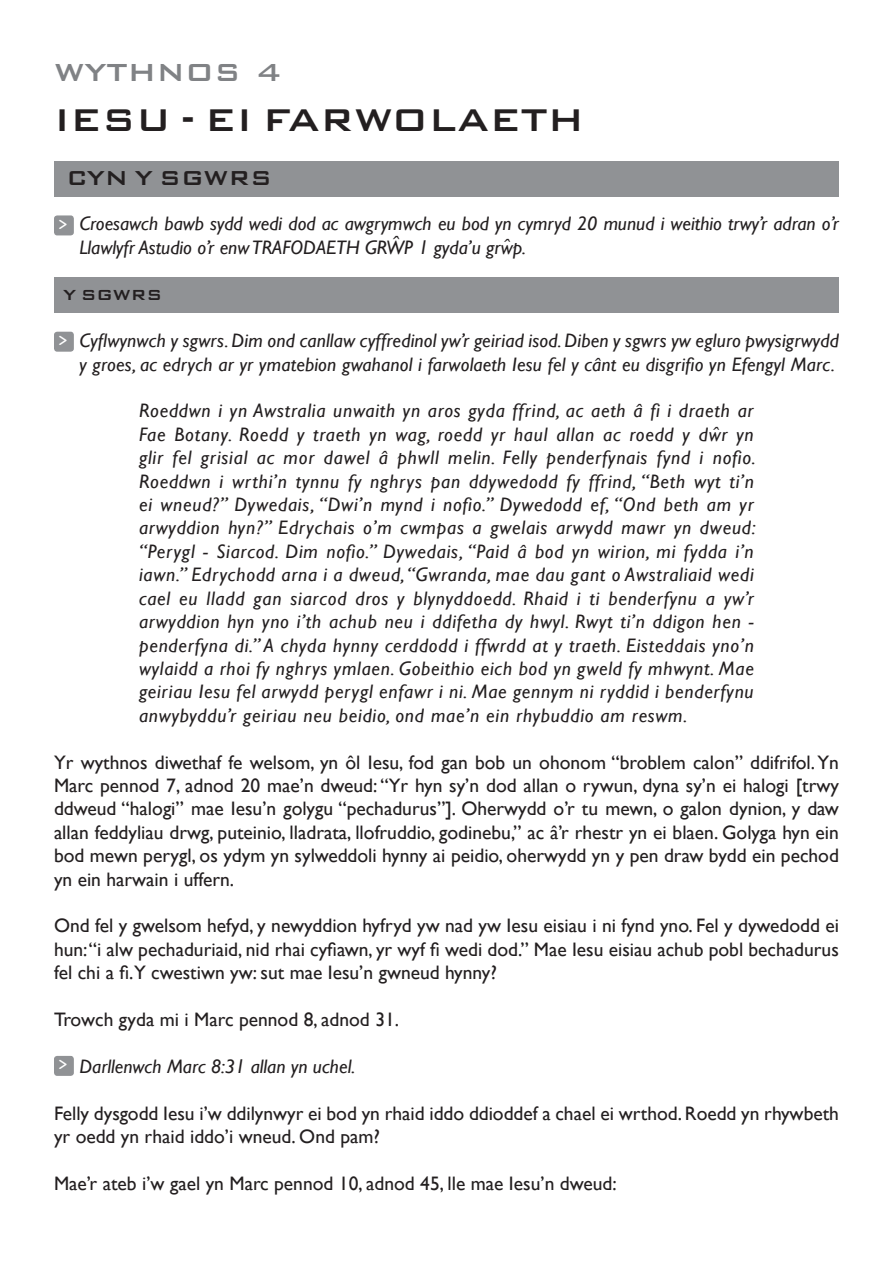
<style>
.page{position:relative;width:893px;height:1263px;background:#fff}
.page>*{position:absolute;margin:0;border:0;box-sizing:border-box;transform-origin:0 0}
.t1{font:500 42px "Bank Gothic Md BT";color:#231f20}
.t2{font:500 33px "Bank Gothic Md BT";color:#808285}
.t3{font:500 27px "Bank Gothic Md BT";color:#231f20}
.t4{font:italic 21px "Gill Sans";color:#231f20}
.t5{font:italic 19.5px/23.4px "Gill Sans";letter-spacing:.01em;color:#231f20}
.t6{font:19.5px/23.4px "Gill Sans";color:#231f20;text-align:justify}
.t7{font:500 19.5px "Bank Gothic Md BT";color:#231f20}
.t8{font:13.5px "OCRA Std";color:#fff}
</style>
<div class="page">
<div style="left:54px;top:162px;width:785px;height:35px;background:#909295"></div>
<div style="left:54px;top:278px;width:785px;height:35px;background:#909295"></div>
<div style="left:54px;top:215px;width:20px;height:20px;background:#909295;border-radius:3px"></div>
<div style="left:54px;top:332px;width:20px;height:20px;background:#909295;border-radius:3px"></div>
<div style="left:54px;top:1056px;width:20px;height:20px;background:#909295;border-radius:3px"></div>
<p class="t2" style="left:54px;top:54px;width:229px">WYTHNOS 4</p>
<p class="t1" style="left:54px;top:97px;width:532px">IESU - EI FARWOLAETH</p>
<p class="t3" style="left:67px;top:163px;width:207px">CYN Y SGWRS</p>
<p class="t5" style="left:80px;top:212px;width:761px">Croesawch bawb sydd wedi dod ac awgrymwch eu bod yn cymryd 20 munud i weithio trwy’r adran o’r<br>Llawlyfr Astudio o’r enw TRAFODAETH GRWP 1 gyda’u grwp.</p>
<p class="t7" style="left:63px;top:285px;width:101px">Y SGWRS</p>
<p class="t5" style="left:80px;top:329px;width:761px">Cyflwynwch y sgwrs. Dim ond canllaw cyffredinol yw’r geiriad isod. Diben y sgwrs yw egluro pwysigrwydd y groes, ac edrych ar yr ymatebion gwahanol i farwolaeth Iesu fel y cânt eu disgrifio yn Efengyl Marc.</p>
<p class="t5" style="left:139px;top:399px;width:618px;text-align:justify">Roeddwn i yn Awstralia unwaith yn aros gyda ffrind, ac aeth â fi i draeth ar Fae Botany. Roedd y traeth yn wag, roedd yr haul allan ac roedd y dwr yn glir fel grisial ac mor dawel â phwll melin. Felly penderfynais fynd i nofio.<br>Roeddwn i wrthi’n tynnu fy nghrys pan ddywedodd fy ffrind, “Beth wyt ti’n ei wneud?” Dywedais, “Dwi’n mynd i nofio.” Dywedodd ef, “Ond beth am yr arwyddion hyn?” Edrychais o’m cwmpas a gwelais arwydd mawr yn dweud: “Perygl - Siarcod. Dim nofio.” Dywedais, “Paid â bod yn wirion, mi fydda i’n iawn.” Edrychodd arna i a dweud, “Gwranda, mae dau gant o Awstraliaid wedi cael eu lladd gan siarcod dros y blynyddoedd. Rhaid i ti benderfynu a yw’r arwyddion hyn yno i’th achub neu i ddifetha dy hwyl. Rwyt ti’n ddigon hen - penderfyna di.” A chyda hynny cerddodd i ffwrdd at y traeth. Eisteddais yno’n wylaidd a rhoi fy nghrys ymlaen. Gobeithio eich bod yn gweld fy mhwynt. Mae geiriau Iesu fel arwydd perygl enfawr i ni. Mae gennym ni ryddid i benderfynu anwybyddu’r geiriau neu beidio, ond mae’n ein rhybuddio am reswm.</p>
<p class="t6" style="left:54px;top:751px;width:786px">Yr wythnos diwethaf fe welsom, yn ôl Iesu, fod gan bob un ohonom “broblem calon” ddifrifol. Yn Marc pennod 7, adnod 20 mae’n dweud: “Yr hyn sy’n dod allan o rywun, dyna sy’n ei halogi [trwy ddweud “halogi” mae Iesu’n golygu “pechadurus”]. Oherwydd o’r tu mewn, o galon dynion, y daw allan feddyliau drwg, puteinio, lladrata, llofruddio, godinebu,” ac â’r rhestr yn ei blaen. Golyga hyn ein bod mewn perygl, os ydym yn sylweddoli hynny ai peidio, oherwydd yn y pen draw bydd ein pechod yn ein harwain i uffern.</p>
<p class="t6" style="left:54px;top:914px;width:786px">Ond fel y gwelsom hefyd, y newyddion hyfryd yw nad yw Iesu eisiau i ni fynd yno. Fel y dywedodd ei hun: “i alw pechaduriaid, nid rhai cyfiawn, yr wyf fi wedi dod.” Mae Iesu eisiau achub pobl bechadurus fel chi a fi.Y cwestiwn yw: sut mae Iesu’n gwneud hynny?</p>
<p class="t6" style="left:54px;top:1008px;width:347px">Trowch gyda mi i Marc pennod 8, adnod 31.</p>
<p class="t5" style="left:80px;top:1055px;width:277px">Darllenwch Marc 8:31 allan yn uchel.</p>
<p class="t6" style="left:54px;top:1102px;width:786px">Felly dysgodd Iesu i’w ddilynwyr ei bod yn rhaid iddo ddioddef a chael ei wrthod. Roedd yn rhywbeth yr oedd yn rhaid iddo’i wneud. Ond pam?</p>
<p class="t6" style="left:54px;top:1172px;width:564px">Mae’r ateb i’w gael yn Marc pennod 10, adnod 45, lle mae Iesu’n dweud:</p>
<p class="t8" style="left:58px;top:219px;width:11px">&gt;</p>
<p class="t4" style="left:392px;top:230px;width:8px">ˆ</p>
<p class="t5" style="left:503px;top:234px;width:8px">ˆ</p>
<p class="t8" style="left:58px;top:335px;width:11px">&gt;</p>
<p class="t5" style="left:712px;top:422px;width:8px">ˆ</p>
<p class="t8" style="left:58px;top:1059px;width:11px">&gt;</p>
</div>
